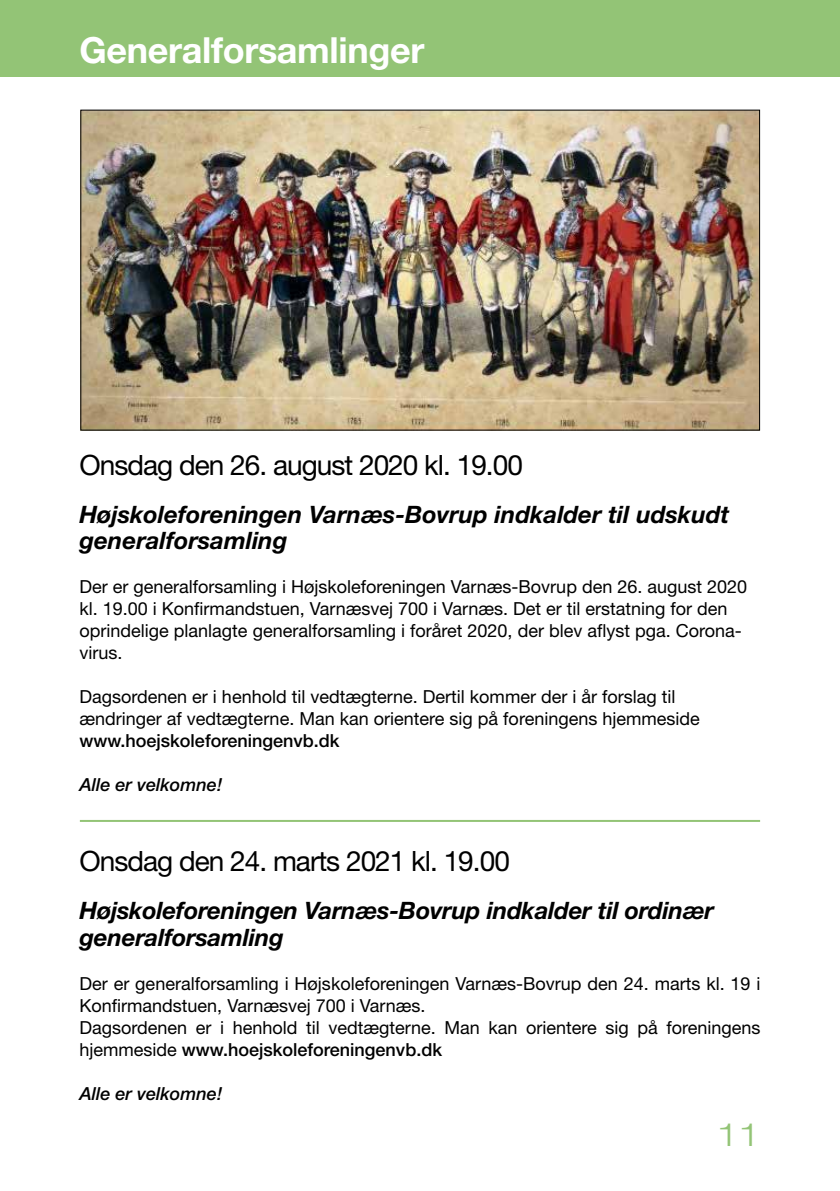
<style>
.page{position:relative;width:840px;height:1191px;background:#fff}
.page>*{position:absolute;margin:0;border:0;box-sizing:border-box;transform-origin:0 0}
.t1{font:700 36px "Helvetica Neue LT Std";letter-spacing:-.01em;color:#fff}
.t2{font:300 32px "Helvetica Neue LT Std";color:#93c476;scale:1.25 1}
.t3{font:28px "Helvetica Neue LT Std";letter-spacing:-.035em;color:#000}
.t4{font:italic 700 24px/26.4px "Helvetica Neue LT Std";letter-spacing:-.01em;color:#000}
.t5{font:18px/22px "Helvetica Neue LT Std";color:#000}
.t6{font:italic 500 18px "Helvetica Neue LT Std";color:#000}
.t7{font:500 18px "Helvetica Neue LT Std";color:#000}
.s1{font-weight:500}
</style>
<div class="page">
<div style="left:0;top:0;width:839px;height:77px;background:#93c476"></div>
<img style="left:82px;top:112px;width:675px;height:316px">
<hr style="left:80px;top:820px;width:679px;height:2px;background:#93c476">
<h1 class="t1" style="left:79px;top:27px;width:346px">Generalforsamlinger</h1>
<h3 class="t3" style="left:79px;top:448px;width:445px">Onsdag den 26. august 2020 kl. 19.00</h3>
<h3 class="t4" style="left:79px;top:501px;width:651px">Højskoleforeningen Varnæs-Bovrup indkalder til udskudt generalforsamling</h3>
<p class="t5" style="left:79px;top:575px;width:669px">Der er generalforsamling i Højskoleforeningen Varnæs-Bovrup den 26. august 2020 kl. 19.00 i Konfirmandstuen, Varnæsvej 700 i Varnæs. Det er til erstatning for den oprindelige planlagte generalforsamling i foråret 2020, der blev aflyst pga. Corona&shy;virus.</p>
<p class="t5" style="left:79px;top:685px;width:621px">Dagsordenen er i henhold til vedtægterne. Dertil kommer der i år forslag til ændringer af vedtægterne. Man kan orientere sig på foreningens hjemmeside</p>
<p class="t7" style="left:79px;top:730px;width:261px">www.hoejskoleforeningenvb.dk</p>
<p class="t6" style="left:79px;top:774px;width:144px">Alle er velkomne!</p>
<h3 class="t3" style="left:79px;top:844px;width:431px">Onsdag den 24. marts 2021 kl. 19.00</h3>
<h3 class="t4" style="left:79px;top:897px;width:635px">Højskoleforeningen Varnæs-Bovrup indkalder til ordinær generalforsamling</h3>
<p class="t5" style="left:79px;top:972px;width:682px">Der er generalforsamling i Højskoleforeningen Varnæs-Bovrup den 24. marts kl. 19 i Konfirmandstuen, Varnæsvej 700 i Varnæs.<br>Dagsordenen er i henhold til vedtægterne. Man kan orientere sig på foreningens hjemmeside <span class="s1">www.hoejskoleforeningenvb.dk</span></p>
<p class="t6" style="left:79px;top:1082px;width:144px">Alle er velkomne!</p>
<h2 class="t2" style="left:716px;top:1114px;width:37px">11</h2>
</div>
